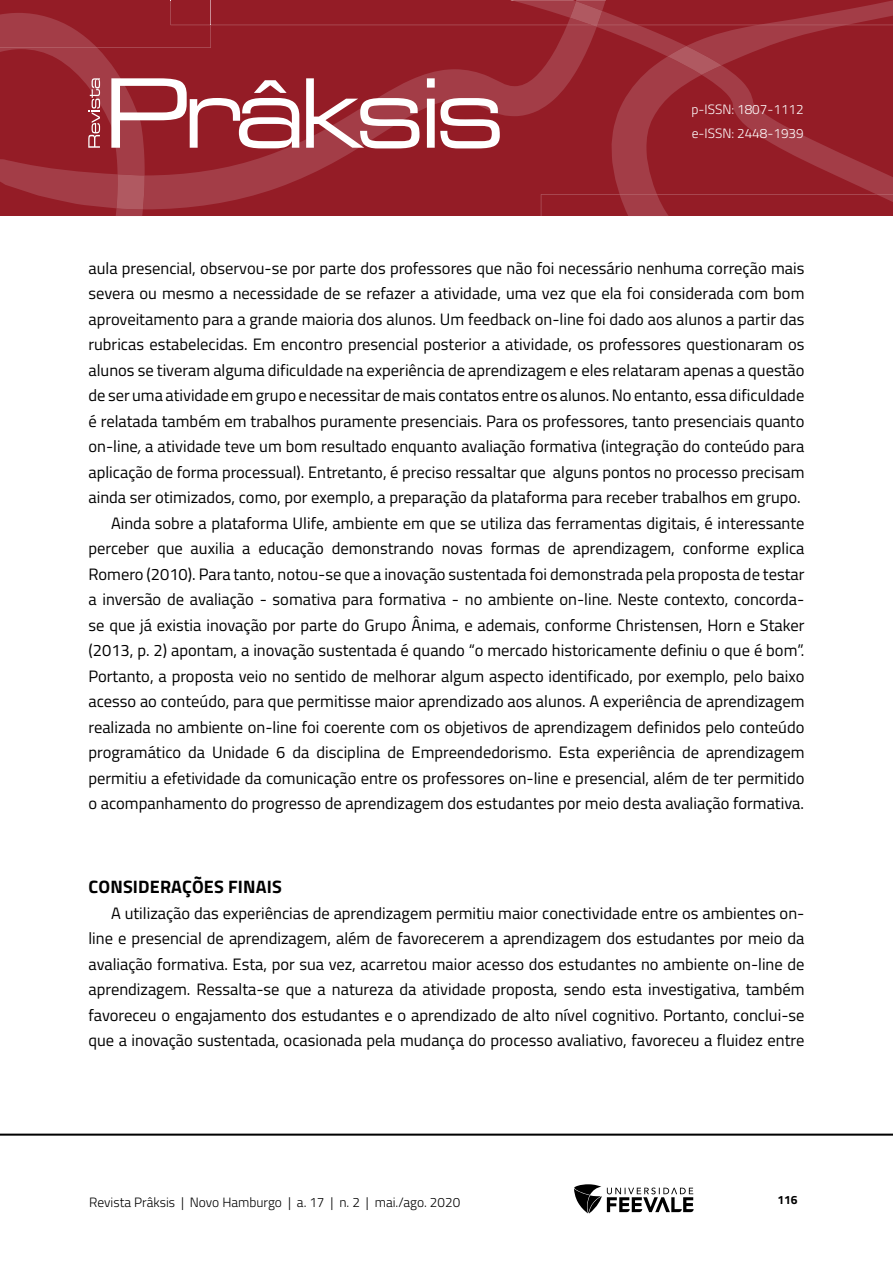
<style>
.page{position:relative;width:893px;height:1263px;background:#fff}
.page>*{position:absolute;margin:0;border:0;box-sizing:border-box;transform-origin:0 0}
.TITILO_1{font:700 18px "Titillium Web";letter-spacing:.01em;color:#000}
.Corpo_de_texto{font:16.5px/25.5px "Titillium Web";color:#000;text-align:justify}
.t1{font:300 13.5px "Titillium Web";color:#000}
.t2{font:300 13.5px/24px "Titillium Web";color:#fff}
.t3{font:700 12px "Titillium Web";color:#000}
.s1{font-style:italic}
</style>
<div class="page">
<hr style="left:0;top:1133px;width:893px;height:3px;background:#000">
<svg style="left:574px;top:1184px;width:120px;height:29px"></svg>
<svg style="left:0;top:0;width:893px;height:216px;background:#9c2e38"></svg>
<p class="t2" style="left:691px;top:97px;width:114px">p-ISSN: 1807-1112 e-ISSN: 2448-1939</p>
<p class="Corpo_de_texto" style="left:88px;top:254px;width:717px">aula presencial, observou-se por parte dos professores que não foi necessário nenhuma correção mais severa ou mesmo a necessidade de se refazer a atividade, uma vez que ela foi considerada com bom aproveitamento para a grande maioria dos alunos. Um feedback on-line foi dado aos alunos a partir das rubricas estabelecidas. Em encontro presencial posterior a atividade, os professores questionaram os alunos se tiveram alguma dificuldade na experiência de aprendizagem e eles relataram apenas a questão de ser uma atividade em grupo e necessitar de mais contatos entre os alunos. No entanto, essa dificuldade é relatada também em trabalhos puramente presenciais. Para os professores, tanto presenciais quanto on-line<span class="s1">,</span> a atividade teve um bom resultado enquanto avaliação formativa (integração do conteúdo para aplicação de forma processual). Entretanto, é preciso ressaltar que alguns pontos no processo precisam ainda ser otimizados, como, por exemplo, a preparação da plataforma para receber trabalhos em grupo.</p>
<p class="Corpo_de_texto" style="left:88px;top:509px;width:718px;text-indent:22px">Ainda sobre a plataforma Ulife, ambiente em que se utiliza das ferramentas digitais, é interessante perceber que auxilia a educação demonstrando novas formas de aprendizagem, conforme explica Romero (2010). Para tanto, notou-se que a inovação sustentada foi demonstrada pela proposta de testar a inversão de avaliação - somativa para formativa - no ambiente on-line<span class="s1">.</span> Neste contexto, concorda&shy;se que já existia inovação por parte do Grupo Ânima, e ademais, conforme Christensen, Horn e Staker (2013, p. 2) apontam, a inovação sustentada é quando “o mercado historicamente definiu o que é bom”.<br>Portanto, a proposta veio no sentido de melhorar algum aspecto identificado, por exemplo, pelo baixo acesso ao conteúdo, para que permitisse maior aprendizado aos alunos. A experiência de aprendizagem realizada no ambiente on-line foi coerente com os objetivos de aprendizagem definidos pelo conteúdo programático da Unidade 6 da disciplina de Empreendedorismo. Esta experiência de aprendizagem permitiu a efetividade da comunicação entre os professores on-line e presencial, além de ter permitido o acompanhamento do progresso de aprendizagem dos estudantes por meio desta avaliação formativa.</p>
<p class="TITILO_1" style="left:89px;top:873px;width:195px">CONSIDERAÇÕES FINAIS</p>
<p class="Corpo_de_texto" style="left:88px;top:899px;width:717px;text-indent:22px">A utilização das experiências de aprendizagem permitiu maior conectividade entre os ambientes on&shy;line e presencial de aprendizagem, além de favorecerem a aprendizagem dos estudantes por meio da avaliação formativa. Esta, por sua vez, acarretou maior acesso dos estudantes no ambiente on-line de aprendizagem. Ressalta-se que a natureza da atividade proposta, sendo esta investigativa, também favoreceu o engajamento dos estudantes e o aprendizado de alto nível cognitivo. Portanto, conclui-se que a inovação sustentada, ocasionada pela mudança do processo avaliativo, favoreceu a fluidez entre</p>
<p class="t1" style="left:89px;top:1192px;width:372px">Revista Prâksis | Novo Hamburgo | a. 17 | n. 2 | mai./ago. 2020</p>
<p class="t3" style="left:777px;top:1190px;width:22px">116</p>
</div>
